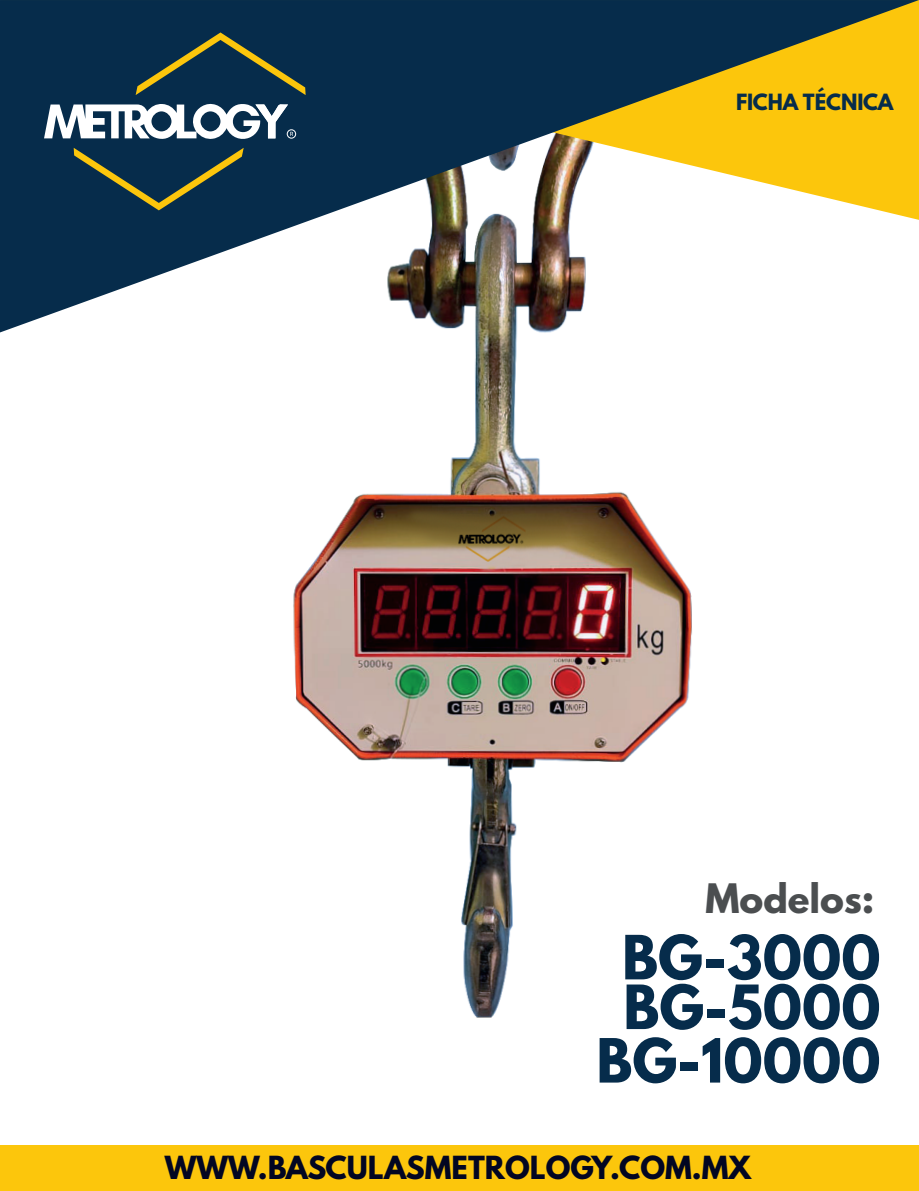
<style>
.page{position:relative;width:919px;height:1191px;background:#fff}
.page>*{position:absolute;margin:0;border:0;box-sizing:border-box;transform-origin:0 0}
.t1{font:700 54px/51.6px "League Spartan";color:#062c4b;text-align:center}
.t2{font:700 36px "League Spartan";color:#4b4e50}
.t3{font:700 28.2px "League Spartan";color:#020622}
.t4{font:700 19.8px "League Spartan";color:#062c4b}
</style>
<div class="page">
<img style="left:293px;top:332px;width:399px;height:686px">
<svg style="left:0;top:0;width:918px;height:332px"></svg>
<div style="left:0;top:1145px;width:918px;height:46px;background:#fcc60c"></div>
<svg style="left:135px;top:32px;width:170px;height:63px;background:#223e43"></svg>
<svg style="left:74px;top:148px;width:169px;height:62px;background:#233e43"></svg>
<svg style="left:44px;top:103px;width:252px;height:38px"></svg>
<p class="t4" style="left:735px;top:87px;width:159px">FICHA TÉCNICA</p>
<p class="t2" style="left:705px;top:870px;width:170px">Modelos:</p>
<h1 class="t1" style="left:596px;top:931px;width:285px">BG-3000<br>BG-5000<br>BG-10000</h1>
<p class="t3" style="left:165px;top:1146px;width:587px">WWW.BASCULASMETROLOGY.COM.MX</p>
</div>
